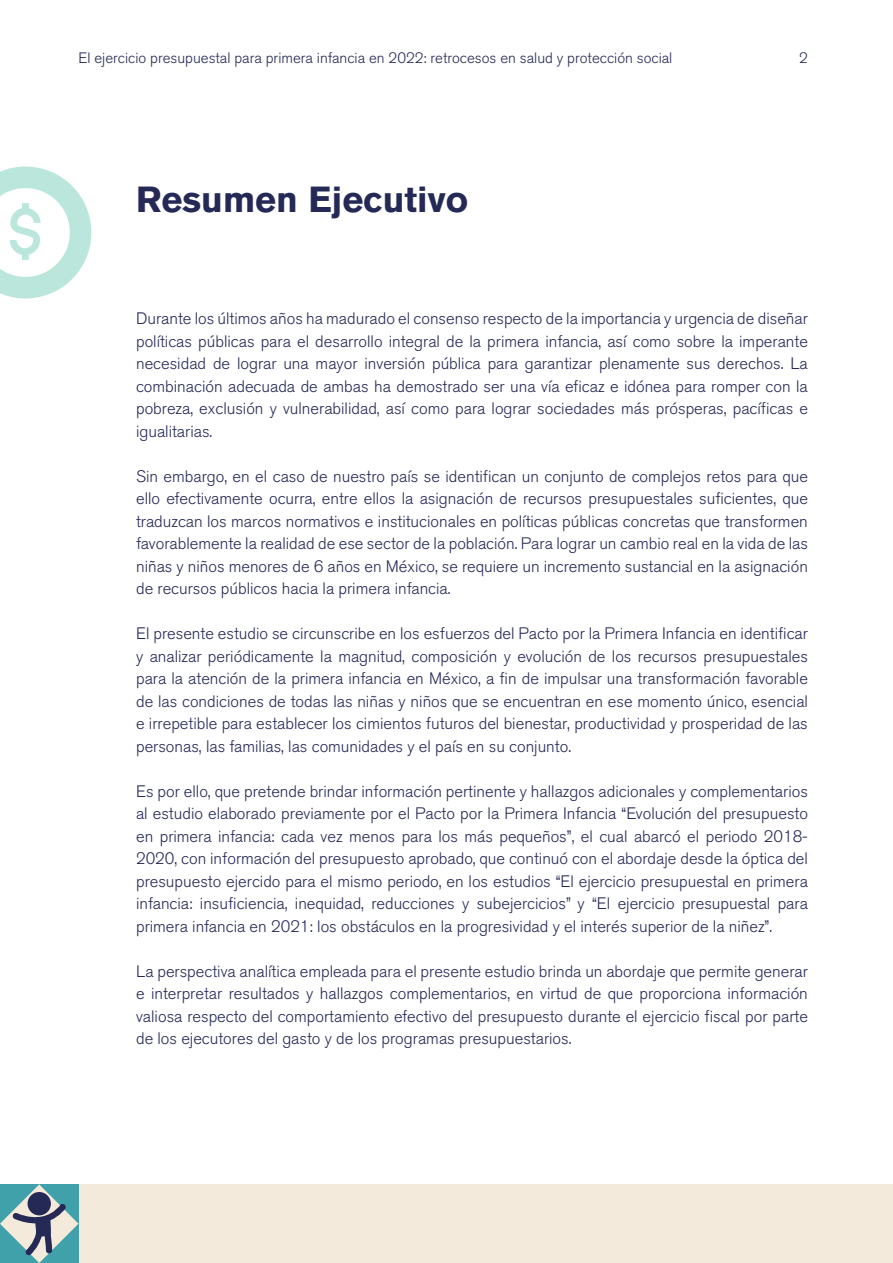
<style>
.page{position:relative;width:893px;height:1263px;background:#fff}
.page>*{position:absolute;margin:0;border:0;box-sizing:border-box;transform-origin:0 0}
.Titulo{font:700 36px "Akzidenz Grotesk BQ";color:#252956}
.t1{font:300 16.5px/22.5px "Akzidenz Grotesk BQ";color:#252956;text-align:justify}
.t2{font:300 15px "Akzidenz Grotesk BQ";color:#252956}
</style>
<div class="page">
<div style="left:0;top:1184px;width:893px;height:79px;background:#f4eadc"></div>
<svg style="left:0;top:1184px;width:78px;height:79px"></svg>
<div style="left:28px;top:1192px;width:23px;height:23px;background:#252956;border-radius:50%"></div>
<svg style="left:0;top:166px;width:91px;height:132px"></svg>
<p class="t2" style="left:78px;top:50px;width:595px">El ejercicio presupuestal para primera infancia en 2022: retrocesos en salud y protección social</p>
<p class="t2" style="left:799px;top:49px;width:10px">2</p>
<p class="Titulo" style="left:136px;top:178px;width:334px">Resumen Ejecutivo</p>
<p class="t1" style="left:136px;top:307px;width:673px">Durante los últimos años ha madurado el consenso respecto de la importancia y urgencia de diseñar políticas públicas para el desarrollo integral de la primera infancia, así como sobre la imperante necesidad de lograr una mayor inversión pública para garantizar plenamente sus derechos. La combinación adecuada de ambas ha demostrado ser una vía eficaz e idónea para romper con la pobreza, exclusión y vulnerabilidad, así como para lograr sociedades más prósperas, pacíficas e igualitarias.</p>
<p class="t1" style="left:136px;top:465px;width:673px">Sin embargo, en el caso de nuestro país se identifican un conjunto de complejos retos para que ello efectivamente ocurra, entre ellos la asignación de recursos presupuestales suficientes, que traduzcan los marcos normativos e institucionales en políticas públicas concretas que transformen favorablemente la realidad de ese sector de la población. Para lograr un cambio real en la vida de las niñas y niños menores de 6 años en México, se requiere un incremento sustancial en la asignación de recursos públicos hacia la primera infancia.</p>
<p class="t1" style="left:136px;top:622px;width:673px">El presente estudio se circunscribe en los esfuerzos del Pacto por la Primera Infancia en identificar y analizar periódicamente la magnitud, composición y evolución de los recursos presupuestales para la atención de la primera infancia en México, a fin de impulsar una transformación favorable de las condiciones de todas las niñas y niños que se encuentran en ese momento único, esencial e irrepetible para establecer los cimientos futuros del bienestar, productividad y prosperidad de las personas, las familias, las comunidades y el país en su conjunto.</p>
<p class="t1" style="left:136px;top:780px;width:673px">Es por ello, que pretende brindar información pertinente y hallazgos adicionales y complementarios al estudio elaborado previamente por el Pacto por la Primera Infancia “Evolución del presupuesto en primera infancia: cada vez menos para los más pequeños”, el cual abarcó el periodo 2018- 2020, con información del presupuesto aprobado, que continuó con el abordaje desde la óptica del presupuesto ejercido para el mismo periodo, en los estudios “El ejercicio presupuestal en primera infancia: insuficiencia, inequidad, reducciones y subejercicios” y “El ejercicio presupuestal para primera infancia en 2021: los obstáculos en la progresividad y el interés superior de la niñez”.</p>
<p class="t1" style="left:136px;top:960px;width:673px">La perspectiva analítica empleada para el presente estudio brinda un abordaje que permite generar e interpretar resultados y hallazgos complementarios, en virtud de que proporciona información valiosa respecto del comportamiento efectivo del presupuesto durante el ejercicio fiscal por parte de los ejecutores del gasto y de los programas presupuestarios.</p>
</div>
